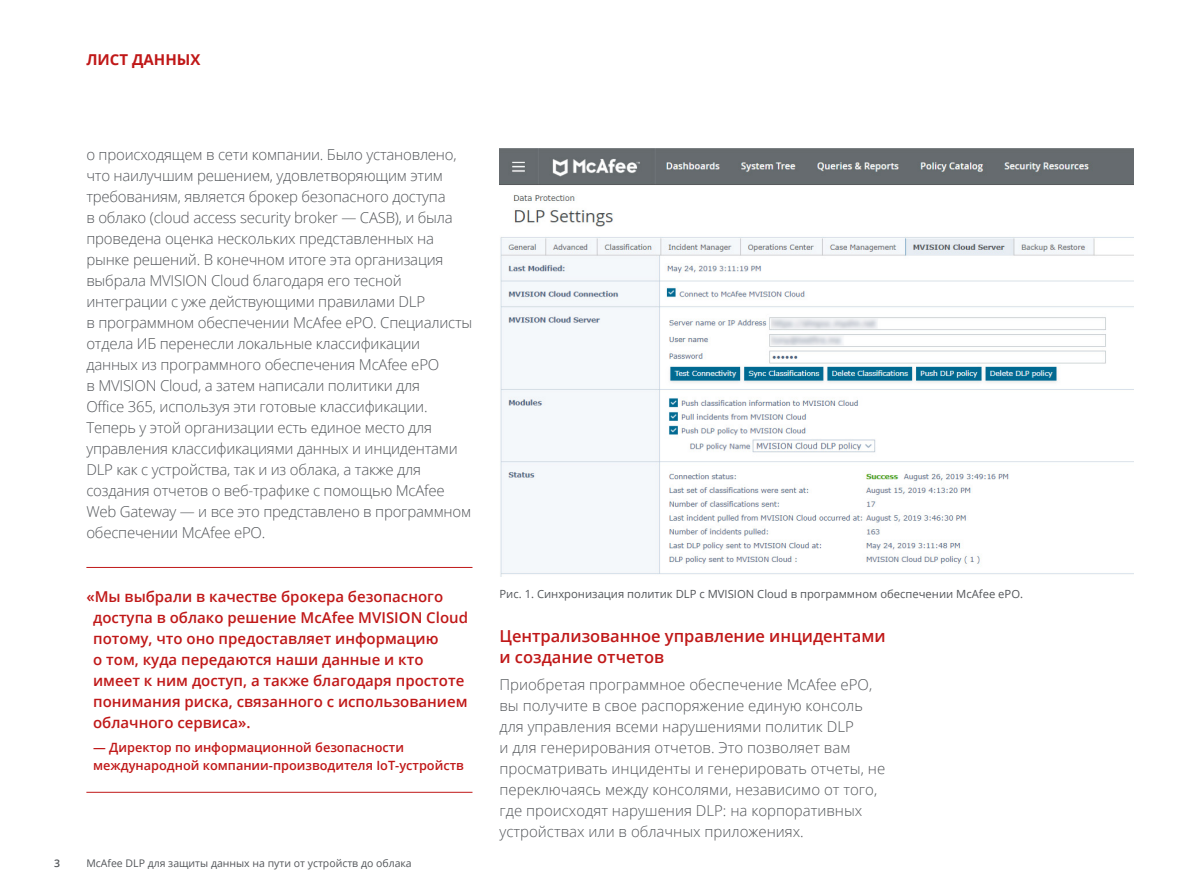
<style>
.page{position:relative;width:1188px;height:891px;background:#fff}
.page>*{position:absolute;margin:0;border:0;box-sizing:border-box;transform-origin:0 0}
.t1{font:600 16.5px/21px "Open Sans";color:#c01818}
.t2{font:300 15px/21px "Open Sans";letter-spacing:-.015em;color:#53565a}
.t3{font:600 15px/21px "Open Sans";color:#c01818}
.t4{font:700 15px "Open Sans";color:#c01818}
.t5{font:600 12.75px/18px "Open Sans";color:#c01818}
.t6{font:11.25px "Open Sans";color:#53565a}
.t7{font:10.5px "Open Sans";color:#53565a}
.t8{font:600 10.5px "Open Sans";color:#53565a}
</style>
<div class="page">
<hr style="left:86px;top:567px;width:386px;height:1px;background:#c01818">
<hr style="left:86px;top:792px;width:386px;height:1px;background:#c01818">
<img style="left:500px;top:148px;width:633px;height:428px">
<p class="t4" style="left:86px;top:49px;width:116px">ЛИСТ ДАННЫХ</p>
<p class="t2" style="left:86px;top:144px;width:387px">о происходящем в сети компании. Было установлено, что наилучшим решением, удовлетворяющим этим требованиям, является брокер безопасного доступа<br>в облако (cloud access security broker — CASB), и была проведена оценка нескольких представленных на рынке решений. В конечном итоге эта организация выбрала MVISION Cloud благодаря его тесной интеграции с уже действующими правилами DLP<br>в программном обеспечении McAfee ePO. Специалисты отдела ИБ перенесли локальные классификации данных из программного обеспечения McAfee ePO<br>в MVISION Cloud, а затем написали политики для<br>Office 365, используя эти готовые классификации.<br>Теперь у этой организации есть единое место для управления классификациями данных и инцидентами DLP как с устройства, так и из облака, а также для создания отчетов о веб-трафике с помощью McAfee Web Gateway — и все это представлено в программном обеспечении McAfee ePO.</p>
<p class="t3" style="left:93px;top:585px;width:376px;text-indent:-7px">«Мы выбрали в качестве брокера безопасного доступа в облако решение McAfee MVISION Cloud потому, что оно предоставляет информацию<br>о том, куда передаются наши данные и кто имеет к ним доступ, а также благодаря простоте понимания риска, связанного с использованием облачного сервиса».</p>
<p class="t5" style="left:93px;top:738px;width:372px">— Директор по информационной безопасности международной компании-производителя IoT-устройств</p>
<p class="t8" style="left:54px;top:856px;width:7px">3</p>
<p class="t7" style="left:86px;top:856px;width:327px">McAfee DLP для защиты данных на пути от устройств до облака</p>
<p class="t6" style="left:500px;top:586px;width:525px">Рис. 1. Синхронизация политик DLP c MVISION Cloud в программном обеспечении McAfee ePO.</p>
<p class="t1" style="left:500px;top:625px;width:388px">Централизованное управление инцидентами и создание отчетов</p>
<p class="t2" style="left:500px;top:673px;width:387px">Приобретая программное обеспечение McAfee ePO, вы получите в свое распоряжение единую консоль для управления всеми нарушениями политик DLP<br>и для генерирования отчетов. Это позволяет вам просматривать инциденты и генерировать отчеты, не переключаясь между консолями, независимо от того, где происходят нарушения DLP: на корпоративных устройствах или в облачных приложениях.</p>
</div>
